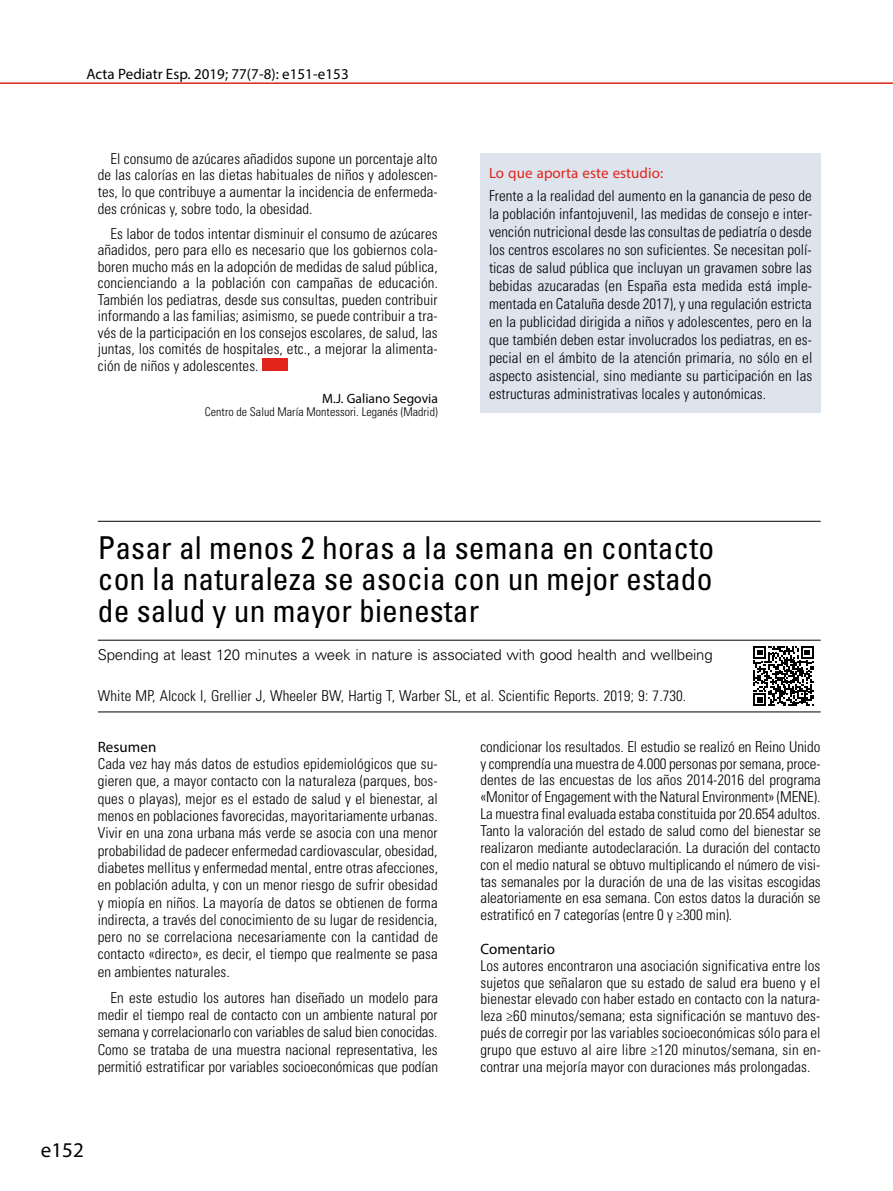
<style>
.page{position:relative;width:893px;height:1191px;background:#fff}
.page>*{position:absolute;margin:0;border:0;box-sizing:border-box;transform-origin:0 0}
.t1{font:condensed 31.5px/31.5px "Univers LT Std";letter-spacing:.005em;color:#000;text-align:justify}
.t2{font:21px "Myriad Pro";color:#000}
.t3{font:300 condensed 15px/17.2px "Univers LT Std";letter-spacing:.005em;color:#000;text-align:justify}
.t4{font:300 15px "Univers LT Std";letter-spacing:-.015em;color:#000}
.t5{font:15px "Myriad Pro";letter-spacing:.005em;color:#000}
.t6{font:15px "Myriad Pro";letter-spacing:.005em;color:#e2241a}
.t7{font:13.5px "Myriad Pro";letter-spacing:.005em;color:#000}
.t8{font:300 condensed 12px "Univers LT Std";letter-spacing:.005em;color:#000}
</style>
<div class="page">
<hr style="left:0;top:82px;width:893px;height:2px;background:#e2241a">
<div style="left:262px;top:358px;width:26px;height:12px;background:#e2241a"></div>
<hr style="left:98px;top:640px;width:723px;height:1px;background:#000">
<hr style="left:98px;top:711px;width:723px;height:1px;background:#000">
<hr style="left:98px;top:521px;width:723px;height:1px;background:#000">
<div style="left:480px;top:153px;width:341px;height:260px;background:#dde4ee"></div>
<svg style="left:753px;top:646px;width:60px;height:60px"></svg>
<p class="t5" style="left:87px;top:65px;width:264px">Acta Pediatr Esp. 2019; 77(7-8): e151-e153</p>
<p class="t3" style="left:98px;top:150px;width:341px;line-height:16.5px;text-indent:13px">El consumo de azúcares añadidos supone un porcentaje alto de las calorías en las dietas habituales de niños y adolescen&shy;tes, lo que contribuye a aumentar la incidencia de enfermeda&shy;des crónicas y, sobre todo, la obesidad.</p>
<p class="t3" style="left:98px;top:225px;width:342px;line-height:16.5px;text-indent:13px">Es labor de todos intentar disminuir el consumo de azúcares añadidos, pero para ello es necesario que los gobiernos cola&shy;boren mucho más en la adopción de medidas de salud pública, concienciando a la población con campañas de educación.<br>También los pediatras, desde sus consultas, pueden contribuir informando a las familias; asimismo, se puede contribuir a tra&shy;vés de la participación en los consejos escolares, de salud, las juntas, los comités de hospitales, etc., a mejorar la alimenta&shy;ción de niños y adolescentes.</p>
<p class="t7" style="left:322px;top:390px;width:117px">M.J. Galiano Segovia</p>
<p class="t8" style="left:205px;top:405px;width:234px">Centro de Salud María Montessori. Leganés (Madrid)</p>
<p class="t6" style="left:489px;top:164px;width:176px">Lo que aporta este estudio:</p>
<p class="t3" style="left:489px;top:186px;width:325px;line-height:18px">Frente a la realidad del aumento en la ganancia de peso de la población infantojuvenil, las medidas de consejo e inter&shy;vención nutricional desde las consultas de pediatría o desde los centros escolares no son suficientes. Se necesitan polí&shy;ticas de salud pública que incluyan un gravamen sobre las bebidas azucaradas (en España esta medida está imple&shy;mentada en Cataluña desde 2017), y una regulación estricta en la publicidad dirigida a niños y adolescentes, pero en la que también deben estar involucrados los pediatras, en es&shy;pecial en el ámbito de la atención primaria, no sólo en el aspecto asistencial, sino mediante su participación en las estructuras administrativas locales y autonómicas.</p>
<h1 class="t1" style="left:98px;top:531px;width:618px">Pasar al menos 2 horas a la semana en contacto con la naturaleza se asocia con un mejor estado de salud y un mayor bienestar</h1>
<p class="t4" style="left:98px;top:645px;width:616px">Spending at least 120 minutes a week in nature is associated with good health and wellbeing</p>
<p class="t3" style="left:98px;top:687px;width:590px">White MP, Alcock I, Grellier J, Wheeler BW, Hartig T, Warber SL, et al. Scientific Reports. 2019; 9: 7.730.</p>
<p class="t5" style="left:98px;top:737px;width:60px">Resumen</p>
<p class="t3" style="left:98px;top:755px;width:342px">Cada vez hay más datos de estudios epidemiológicos que su&shy;gieren que, a mayor contacto con la naturaleza (parques, bos&shy;ques o playas), mejor es el estado de salud y el bienestar, al menos en poblaciones favorecidas, mayoritariamente urbanas.<br>Vivir en una zona urbana más verde se asocia con una menor probabilidad de padecer enfermedad cardiovascular, obesidad, diabetes mellitus y enfermedad mental, entre otras afecciones, en población adulta, y con un menor riesgo de sufrir obesidad y miopía en niños. La mayoría de datos se obtienen de forma indirecta, a través del conocimiento de su lugar de residencia, pero no se correlaciona necesariamente con la cantidad de contacto «directo», es decir, el tiempo que realmente se pasa en ambientes naturales.</p>
<p class="t3" style="left:98px;top:988px;width:342px;text-indent:13px">En este estudio los autores han diseñado un modelo para medir el tiempo real de contacto con un ambiente natural por semana y correlacionarlo con variables de salud bien conocidas.<br>Como se trataba de una muestra nacional representativa, les permitió estratificar por variables socioeconómicas que podían</p>
<h2 class="t2" style="left:41px;top:1136px;width:45px">e152</h2>
<p class="t3" style="left:480px;top:738px;width:342px;line-height:16.8px">condicionar los resultados. El estudio se realizó en Reino Unido y comprendía una muestra de 4.000 personas por semana, proce&shy;dentes de las encuestas de los años 2014-2016 del programa «Monitor of Engagement with the Natural Environment» (MENE).<br>La muestra final evaluada estaba constituida por 20.654 adultos.<br>Tanto la valoración del estado de salud como del bienestar se realizaron mediante autodeclaración. La duración del contacto con el medio natural se obtuvo multiplicando el número de visi&shy;tas semanales por la duración de una de las visitas escogidas aleatoriamente en esa semana. Con estos datos la duración se estratificó en 7 categorías (entre 0 y ≥300 min).</p>
<p class="t5" style="left:480px;top:939px;width:76px">Comentario</p>
<p class="t3" style="left:480px;top:957px;width:342px;line-height:16.8px">Los autores encontraron una asociación significativa entre los sujetos que señalaron que su estado de salud era bueno y el bienestar elevado con haber estado en contacto con la natura&shy;leza ≥60 minutos/semana; esta significación se mantuvo des&shy;pués de corregir por las variables socioeconómicas sólo para el grupo que estuvo al aire libre ≥120 minutos/semana, sin en&shy;contrar una mejoría mayor con duraciones más prolongadas.</p>
</div>
